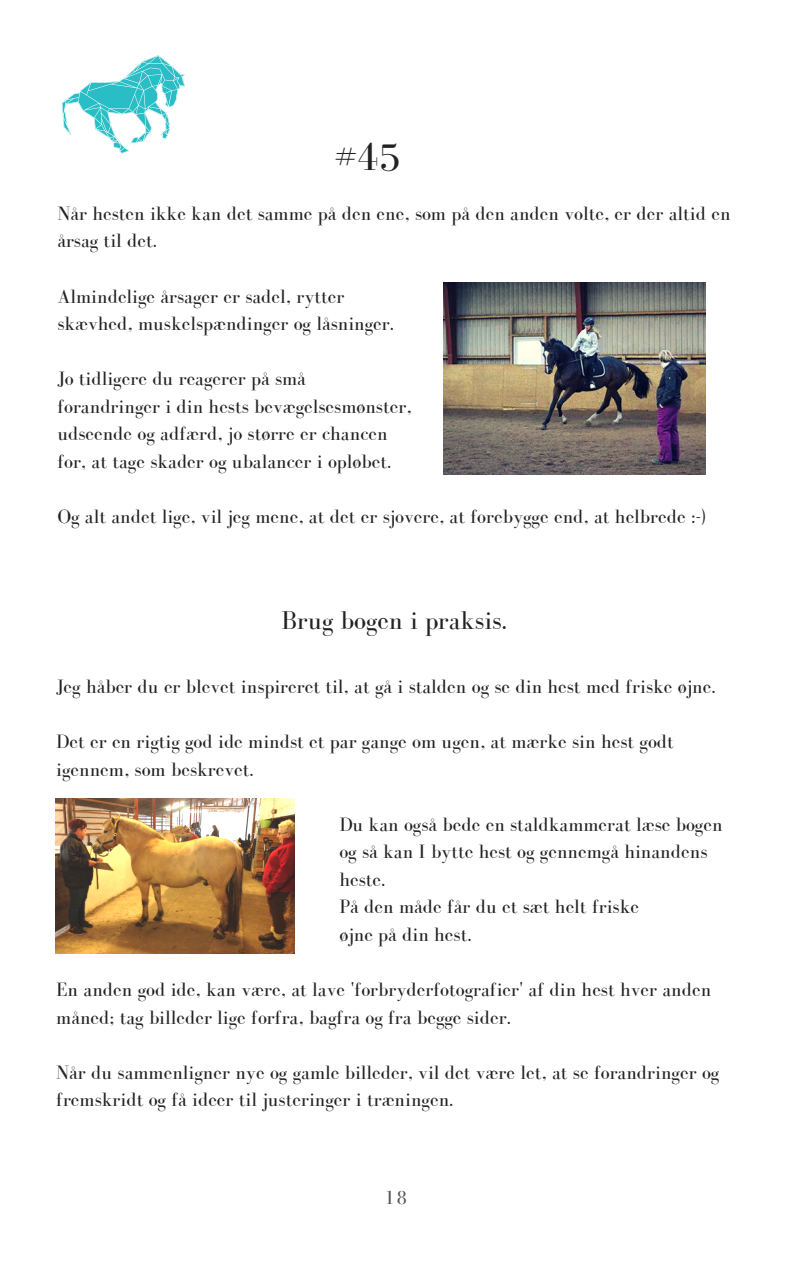
<style>
.page{position:relative;width:793px;height:1266px;background:#fff}
.page>*{position:absolute;margin:0;border:0;box-sizing:border-box;transform-origin:0 0}
.t1{font:39.75px "Bodoni FLF";color:#222}
.t2{font:26.55px "Bodoni FLF";color:#222}
.t3{font:19.88px/27.5px "Bodoni FLF";color:#222}
.t4{font:19.88px "Bodoni FLF";color:#5e5657}
</style>
<div class="page">
<svg style="left:62px;top:55px;width:123px;height:98px"></svg>
<img style="left:55px;top:798px;width:240px;height:155px">
<img style="left:443px;top:282px;width:263px;height:193px">
<h1 class="t1" style="left:334px;top:135px;width:67px">#45</h1>
<p class="t3" style="left:57px;top:199px;width:675px">Når hesten ikke kan det samme på den ene, som på den anden volte, er der altid en årsag til det.</p>
<p class="t3" style="left:57px;top:282px;width:338px">Almindelige årsager er sadel, rytter skævhed, muskelspændinger og låsninger.</p>
<p class="t3" style="left:57px;top:365px;width:356px">Jo tidligere du reagerer på små forandringer i din hests bevægelsesmønster, udseende og adfærd, jo større er chancen for, at tage skader og ubalancer i opløbet.</p>
<p class="t3" style="left:57px;top:502px;width:650px">Og alt andet lige, vil jeg mene, at det er sjovere, at forebygge end, at helbrede :-)</p>
<h2 class="t2" style="left:281px;top:605px;width:227px">Brug bogen i praksis.</h2>
<p class="t3" style="left:56px;top:672px;width:661px">Jeg håber du er blevet inspireret til, at gå i stalden og se din hest med friske øjne.</p>
<p class="t3" style="left:56px;top:727px;width:619px">Det er en rigtig god ide mindst et par gange om ugen, at mærke sin hest godt igennem, som beskrevet.</p>
<p class="t3" style="left:339px;top:810px;width:385px">Du kan også bede en staldkammerat læse bogen og så kan I bytte hest og gennemgå hinandens heste.<br>På den måde får du et sæt helt friske<br>øjne på din hest.</p>
<p class="t3" style="left:56px;top:975px;width:656px">En anden god ide, kan være, at lave 'forbryderfotografier' af din hest hver anden måned; tag billeder lige forfra, bagfra og fra begge sider.</p>
<p class="t3" style="left:56px;top:1058px;width:664px">Når du sammenligner nye og gamle billeder, vil det være let, at se forandringer og fremskridt og få ideer til justeringer i træningen.</p>
<p class="t4" style="left:384px;top:1186px;width:25px">18</p>
</div>
